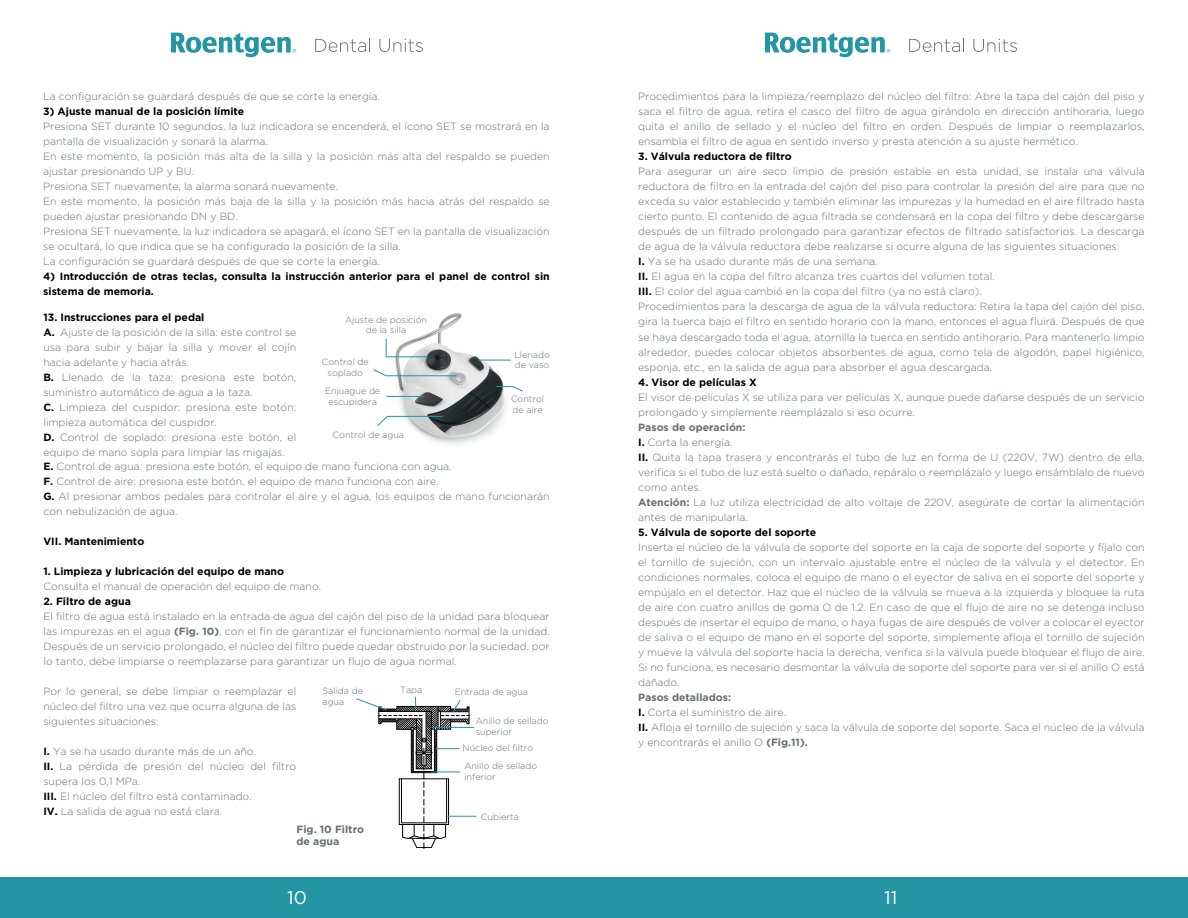
<style>
.page{position:relative;width:1188px;height:918px;background:#fff}
.page>*{position:absolute;margin:0;border:0;box-sizing:border-box;transform-origin:0 0}
.t1{font:18.45px "Gotham HTF";color:#fff}
.t2{font:300 10.5px/15px "Gotham HTF";color:#696d71}
.t3{font:700 10.5px/15px "Gotham HTF";color:#000001}
.t4{font:700 10.5px/12.6px "Gotham HTF";color:#696d71}
.t5{font:300 9px/10.8px "Gotham HTF";color:#696d71}
.s1{font-weight:700;color:#000001}
.s2{font-weight:700}
</style>
<div class="page">
<img style="left:386px;top:313px;width:125px;height:132px">
<div style="left:0;top:878px;width:1188px;height:40px;background:#2495a5"></div>
<hr style="left:386px;top:356px;width:42px;height:1px;background:#2295a5">
<svg style="left:386px;top:339px;width:1px;height:18px"></svg>
<svg style="left:373px;top:369px;width:14px;height:8px"></svg>
<svg style="left:377px;top:415px;width:12px;height:12px"></svg>
<hr style="left:386px;top:375px;width:70px;height:1px;background:#2295a5">
<hr style="left:478px;top:360px;width:33px;height:1px;background:#2295a5">
<svg style="left:496px;top:386px;width:27px;height:6px"></svg>
<hr style="left:387px;top:396px;width:37px;height:1px;background:#2295a5">
<hr style="left:387px;top:416px;width:56px;height:1px;background:#2295a5">
<svg style="left:356px;top:697px;width:120px;height:152px"></svg>
<svg style="left:171px;top:33px;width:125px;height:24px"></svg>
<svg style="left:315px;top:38px;width:55px;height:14px"></svg>
<svg style="left:379px;top:39px;width:44px;height:13px"></svg>
<svg style="left:765px;top:33px;width:125px;height:24px"></svg>
<svg style="left:909px;top:38px;width:55px;height:14px"></svg>
<svg style="left:973px;top:39px;width:44px;height:13px"></svg>
<p class="t2" style="left:43px;top:89px;width:338px">La configuración se guardará después de que se corte la energía.</p>
<p class="t3" style="left:43px;top:104px;width:203px">3) Ajuste manual de la posición límite</p>
<p class="t2" style="left:43px;top:119px;width:508px">Presiona SET durante 10 segundos, la luz indicadora se encenderá, el ícono SET se mostrará en la pantalla de visualización y sonará la alarma.<br>En este momento, la posición más alta de la silla y la posición más alta del respaldo se pueden ajustar presionando UP y BU.<br>Presiona SET nuevamente, la alarma sonará nuevamente.<br>En este momento, la posición más baja de la silla y la posición más hacia atrás del respaldo se pueden ajustar presionando DN y BD.<br>Presiona SET nuevamente, la luz indicadora se apagará, el ícono SET en la pantalla de visualización se ocultará, lo que indica que se ha configurado la posición de la silla.<br>La configuración se guardará después de que se corte la energía.</p>
<p class="t3" style="left:43px;top:269px;width:508px">4) Introducción de otras teclas, consulta la instrucción anterior para el panel de control sin sistema de memoria.</p>
<p class="t2" style="left:43px;top:309px;width:508px"><span class="s1">13. Instrucciones para el pedal<br>A.</span> Ajuste de la posición de la silla: este control se<br>usa para subir y bajar la silla y mover el cojín<br>hacia adelante y hacia atrás.<br><span class="s1">B.</span> Llenado de la taza: presiona este botón,<br>suministro automático de agua a la taza.<br><span class="s1">C.</span> Limpieza del cuspidor: presiona este botón:<br>limpieza automática del cuspidor.<br><span class="s1">D.</span> Control de soplado: presiona este botón, el<br>equipo de mano sopla para limpiar las migajas.<br><span class="s1">E.</span> Control de agua: presiona este botón, el equipo de mano funciona con agua.<br><span class="s1">F.</span> Control de aire: presiona este botón, el equipo de mano funciona con aire.<br><span class="s1">G.</span> Al presionar ambos pedales para controlar el aire y el agua, los equipos de mano funcionarán con nebulización de agua.</p>
<p class="t3" style="left:43px;top:533px;width:102px">VII. Mantenimiento</p>
<p class="t3" style="left:43px;top:563px;width:242px">1. Limpieza y lubricación del equipo de mano</p>
<p class="t2" style="left:43px;top:579px;width:279px">Consulta el manual de operación del equipo de mano.</p>
<p class="t3" style="left:43px;top:593px;width:89px">2. Filtro de agua</p>
<p class="t2" style="left:43px;top:609px;width:508px;text-align:justify">El filtro de agua está instalado en la entrada de agua del cajón del piso de la unidad para bloquear las impurezas en el agua <span class="s2">(Fig. 10)</span>, con el fin de garantizar el funcionamiento normal de la unidad.<br>Después de un servicio prolongado, el núcleo del filtro puede quedar obstruido por la suciedad, por lo tanto, debe limpiarse o reemplazarse para garantizar un flujo de agua normal.</p>
<p class="t2" style="left:43px;top:683px;width:254px;text-align:justify">Por lo general, se debe limpiar o reemplazar el núcleo del filtro una vez que ocurra alguna de las siguientes situaciones:</p>
<p class="t2" style="left:43px;top:743px;width:254px"><span class="s1">I.</span> Ya se ha usado durante más de un año.<br><span class="s1">II.</span> La pérdida de presión del núcleo del filtro supera los 0,1 MPa.<br><span class="s1">III.</span> El núcleo del filtro está contaminado.<br><span class="s1">IV.</span> La salida de agua no está clara.</p>
<p class="t5" style="left:345px;top:314px;width:83px;text-align:center">Ajuste de posición de la silla</p>
<p class="t5" style="left:322px;top:357px;width:49px;text-align:center">Control de soplado</p>
<p class="t5" style="left:325px;top:386px;width:57px;text-align:center">Enjuague de escupidera</p>
<p class="t5" style="left:333px;top:429px;width:73px">Control de agua</p>
<p class="t5" style="left:514px;top:349px;width:37px">Llenado de vaso</p>
<p class="t5" style="left:511px;top:393px;width:35px">Control de aire</p>
<p class="t5" style="left:323px;top:685px;width:42px">Salida de agua</p>
<p class="t5" style="left:400px;top:684px;width:24px">Tapa</p>
<p class="t5" style="left:455px;top:686px;width:75px">Entrada de agua</p>
<p class="t5" style="left:476px;top:715px;width:74px">Anillo de sellado superior</p>
<p class="t5" style="left:463px;top:739px;width:76px;line-height:17.5px">Núcleo del filtro<br>Anillo de sellado</p>
<p class="t5" style="left:464px;top:771px;width:33px">inferior</p>
<p class="t5" style="left:481px;top:811px;width:39px">Cubierta</p>
<p class="t4" style="left:297px;top:822px;width:69px">Fig. 10 Filtro de agua</p>
<p class="t2" style="left:638px;top:89px;width:508px;text-align:justify">Procedimientos para la limpieza/reemplazo del núcleo del filtro: Abre la tapa del cajón del piso y saca el filtro de agua, retira el casco del filtro de agua girándolo en dirección antihoraria, luego quita el anillo de sellado y el núcleo del filtro en orden. Después de limpiar o reemplazarlos, ensambla el filtro de agua en sentido inverso y presta atención a su ajuste hermético.</p>
<p class="t3" style="left:638px;top:149px;width:155px">3. Válvula reductora de filtro</p>
<p class="t2" style="left:638px;top:164px;width:508px">Para asegurar un aire seco limpio de presión estable en esta unidad, se instala una válvula reductora de filtro en la entrada del cajón del piso para controlar la presión del aire para que no exceda su valor establecido y también eliminar las impurezas y la humedad en el aire filtrado hasta cierto punto. El contenido de agua filtrada se condensará en la copa del filtro y debe descargarse después de un filtrado prolongado para garantizar efectos de filtrado satisfactorios. La descarga de agua de la válvula reductora debe realizarse si ocurre alguna de las siguientes situaciones:<br><span class="s1">I.</span> Ya se ha usado durante más de una semana.<br><span class="s1">II.</span> El agua en la copa del filtro alcanza tres cuartos del volumen total.<br><span class="s1">III.</span> El color del agua cambió en la copa del filtro (ya no está claro).<br>Procedimientos para la descarga de agua de la válvula reductora: Retira la tapa del cajón del piso, gira la tuerca bajo el filtro en sentido horario con la mano, entonces el agua fluirá. Después de que se haya descargado toda el agua, atornilla la tuerca en sentido antihorario. Para mantenerlo limpio alrededor, puedes colocar objetos absorbentes de agua, como tela de algodón, papel higiénico, esponja, etc., en la salida de agua para absorber el agua descargada.</p>
<p class="t3" style="left:638px;top:374px;width:120px">4. Visor de películas X</p>
<p class="t2" style="left:638px;top:389px;width:508px">El visor de películas X se utiliza para ver películas X, aunque puede dañarse después de un servicio prolongado y simplemente reemplázalo si eso ocurre.</p>
<p class="t2" style="left:638px;top:419px;width:508px"><span class="s2">Pasos de operación:<br></span><span class="s1">I.</span> Corta la energía.<br><span class="s1">II.</span> Quita la tapa trasera y encontrarás el tubo de luz en forma de U (220V, 7W) dentro de ella, verifica si el tubo de luz está suelto o dañado, repáralo o reemplázalo y luego ensámblalo de nuevo como antes.<br><span class="s2">Atención:</span> La luz utiliza electricidad de alto voltaje de 220V, asegúrate de cortar la alimentación antes de manipularla.</p>
<p class="t3" style="left:638px;top:524px;width:180px">5. Válvula de soporte del soporte</p>
<p class="t2" style="left:638px;top:539px;width:508px;text-align:justify">Inserta el núcleo de la válvula de soporte del soporte en la caja de soporte del soporte y fíjalo con el tornillo de sujeción, con un intervalo ajustable entre el núcleo de la válvula y el detector. En condiciones normales, coloca el equipo de mano o el eyector de saliva en el soporte del soporte y empújalo en el detector. Haz que el núcleo de la válvula se mueva a la izquierda y bloquee la ruta de aire con cuatro anillos de goma O de 1.2. En caso de que el flujo de aire no se detenga incluso después de insertar el equipo de mano, o haya fugas de aire después de volver a colocar el eyector de saliva o el equipo de mano en el soporte del soporte, simplemente afloja el tornillo de sujeción y mueve la válvula del soporte hacia la derecha, verifica si la válvula puede bloquear el flujo de aire.<br>Si no funciona, es necesario desmontar la válvula de soporte del soporte para ver si el anillo O está dañado.</p>
<p class="t2" style="left:638px;top:689px;width:508px"><span class="s2">Pasos detallados:<br></span><span class="s1">I.</span> Corta el suministro de aire.<br><span class="s1">II.</span> Afloja el tornillo de sujeción y saca la válvula de soporte del soporte. Saca el núcleo de la válvula y encontrarás el anillo O <span class="s2">(Fig.11).</span></p>
<h1 class="t1" style="left:287px;top:887px;width:21px">10</h1>
<h1 class="t1" style="left:884px;top:887px;width:15px">11</h1>
</div>
